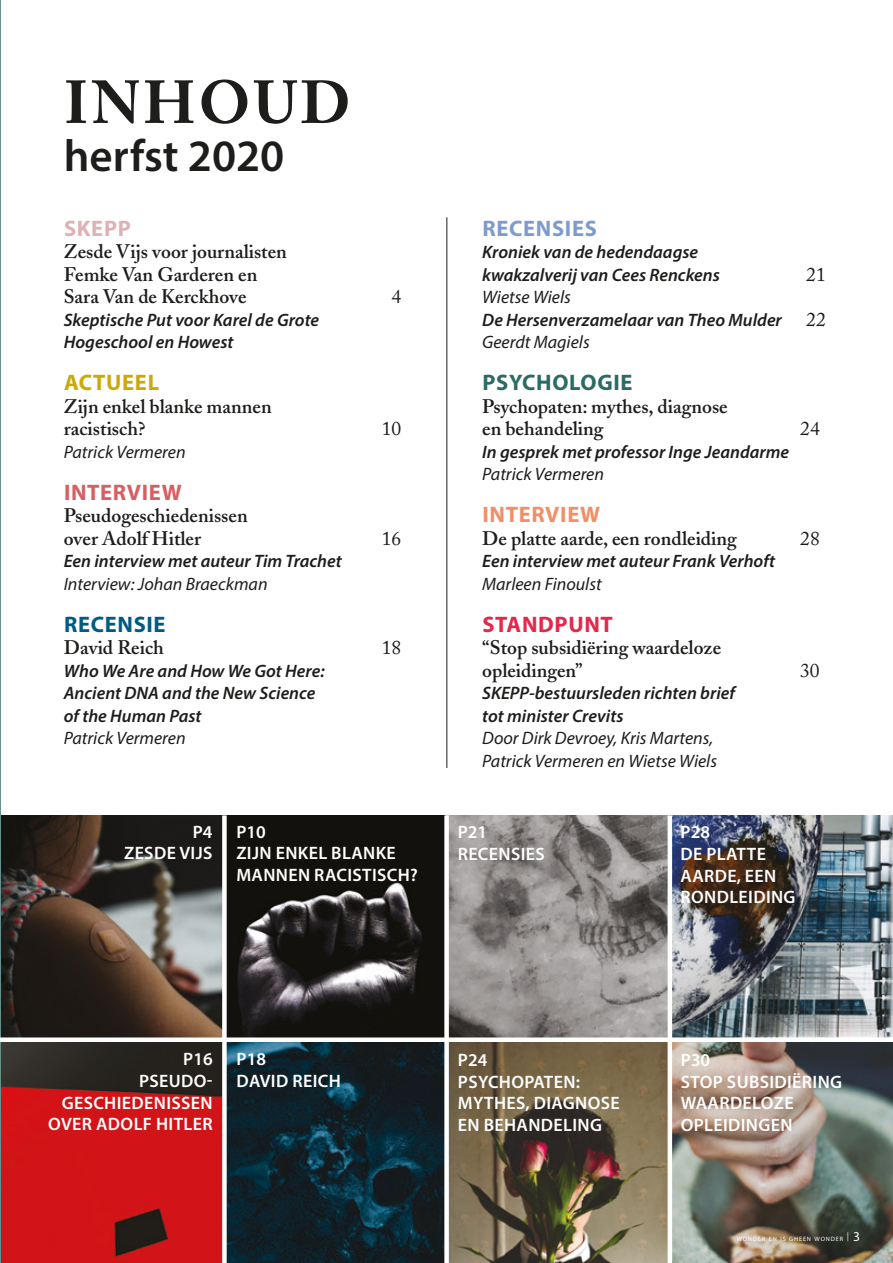
<style>
.page{position:relative;width:893px;height:1263px;background:#fff}
.page>*{position:absolute;margin:0;border:0;box-sizing:border-box;transform-origin:0 0}
.t1{font:700 60px "Adobe Caslon";letter-spacing:.05em;color:#1d1d1b}
.t2{font:600 45px "Myriad Pro";color:#1d1d1b}
.t3{font:700 22.5px "Myriad Pro";letter-spacing:.03em;color:#2b6b63}
.t4{font:700 22.5px "Myriad Pro";color:#d65f61}
.t5{font:700 22.5px "Myriad Pro";letter-spacing:.03em;color:#7f9bcd}
.t6{font:700 22.5px "Myriad Pro";color:#f28f66}
.t7{font:700 22.5px "Myriad Pro";letter-spacing:.03em;color:#e6274a}
.t8{font:700 22.5px "Myriad Pro";letter-spacing:.03em;color:#005b83}
.t9{font:700 22.5px "Myriad Pro";letter-spacing:.03em;color:#cca80a}
.t10{font:700 22.5px "Myriad Pro";letter-spacing:.03em;color:#dfb1b4}
.t11{font:600 19.5px/22.5px "Adobe Caslon";color:#1d1d1b}
.t12{font:19.5px "Adobe Caslon";color:#1d1d1b}
.t13{font:italic 600 18px/22.5px "Myriad Pro";color:#1d1d1b}
.t14{font:600 18px/21.6px "Myriad Pro";letter-spacing:.02em;color:#fff}
.t15{font:italic 18px/22.5px "Myriad Pro";color:#1d1d1b}
.t16{font:6.3px "Myriad Pro";letter-spacing:.13em;color:#fff}
.s1{font-weight:400}
.s2{font-family:"Adobe Caslon";font-weight:400;font-style:normal;font-size:19.5px}
.s3{font-size:13.5px}
</style>
<div class="page">
<img style="left:672px;top:1042px;width:221px;height:221px">
<svg style="left:449px;top:1042px;width:219px;height:221px;background:#706149"></svg>
<svg style="left:1px;top:1042px;width:221px;height:221px;background:#a51819"></svg>
<svg style="left:227px;top:1042px;width:217px;height:221px;background:#0f252f"></svg>
<img style="left:1px;top:815px;width:221px;height:222px">
<img style="left:672px;top:815px;width:221px;height:222px">
<svg style="left:227px;top:815px;width:217px;height:222px;background:#262422"></svg>
<svg style="left:449px;top:815px;width:219px;height:222px;background:#8e8a89"></svg>
<hr style="left:0;top:0;width:1px;height:1263px;background:#67908c">
<div style="left:0;top:1037px;width:893px;height:5px;background:#fff"></div>
<hr style="left:446px;top:217px;width:1px;height:551px;background:#1d1d1b">
<h1 class="t1" style="left:64px;top:66px;width:288px">INHOUD</h1>
<h2 class="t2" style="left:64px;top:127px;width:222px">HERFST 2020</h2>
<p class="t10" style="left:64px;top:213px;width:68px">SKEPP</p>
<p class="t11" style="left:64px;top:240px;width:225px">Zesde Vijs voor journalisten<br>Femke Van Garderen en<br>Sara Van de Kerckhove</p>
<p class="t13" style="left:64px;top:308px;width:257px">Skeptische Put voor Karel de Grote<br>Hogeschool en Howest</p>
<p class="t9" style="left:64px;top:368px;width:97px">ACTUEEL</p>
<p class="t11" style="left:64px;top:395px;width:209px">Zijn enkel blanke mannen racistisch?</p>
<p class="t15" style="left:64px;top:440px;width:123px">Patrick Vermeren</p>
<p class="t4" style="left:64px;top:477px;width:51px">INTERV</p>
<p class="t4" style="left:142px;top:477px;width:41px">IEW</p>
<p class="t11" style="left:64px;top:504px;width:185px">Pseudogeschiedenissen over Adolf Hitler</p>
<p class="t12" style="left:392px;top:285px;width:11px">4</p>
<p class="t12" style="left:382px;top:417px;width:21px">10</p>
<p class="t12" style="left:382px;top:527px;width:21px">16</p>
<p class="t13" style="left:64px;top:549px;width:279px">Een interview met auteur Tim Trachet</p>
<p class="t15" style="left:64px;top:572px;width:205px">Interview: Johan Braeckman</p>
<p class="t8" style="left:64px;top:609px;width:101px">RECENSIE</p>
<p class="t11" style="left:64px;top:636px;width:102px">David Reich</p>
<p class="t12" style="left:382px;top:636px;width:21px">18</p>
<p class="t13" style="left:64px;top:659px;width:262px">Who We Are and How We Got Here:<br>Ancient DNA and the New Science of the Human Past</p>
<p class="t15" style="left:64px;top:727px;width:123px">Patrick Vermeren</p>
<p class="t5" style="left:482px;top:214px;width:102px">RECENSIES</p>
<p class="t13" style="left:482px;top:241px;width:239px">Kroniek van de hedendaagse kwakzalverij van Cees Renckens</p>
<p class="t12" style="left:806px;top:263px;width:21px">21</p>
<p class="t13" style="left:482px;top:286px;width:345px"><span class="s1">Wietse Wiels<br></span>De Hersenverzamelaar van Theo Mulder <span class="s2">22<br></span><span class="s1">Geerdt Magiels</span></p>
<p class="t3" style="left:482px;top:368px;width:149px">PSYCHOLOGIE</p>
<p class="t11" style="left:482px;top:395px;width:247px">Psychopaten: mythes, diagnose en behandeling</p>
<p class="t12" style="left:800px;top:417px;width:21px">24</p>
<p class="t13" style="left:482px;top:440px;width:308px">In gesprek met professor Inge Jeandarme</p>
<p class="t15" style="left:482px;top:463px;width:123px">Patrick Vermeren</p>
<p class="t6" style="left:482px;top:500px;width:51px">INTERV</p>
<p class="t6" style="left:560px;top:500px;width:41px">IEW</p>
<p class="t11" style="left:482px;top:527px;width:256px">De platte aarde, een rondleiding</p>
<p class="t12" style="left:800px;top:527px;width:21px">28</p>
<p class="t13" style="left:482px;top:550px;width:294px">Een interview met auteur Frank Verhoft</p>
<p class="t15" style="left:482px;top:572px;width:121px">Marleen Finoulst</p>
<p class="t7" style="left:482px;top:610px;width:132px">STANDPUNT</p>
<p class="t11" style="left:482px;top:637px;width:240px">“Stop subsidiëring waardeloze opleidingen”</p>
<p class="t12" style="left:800px;top:659px;width:21px">30</p>
<p class="t13" style="left:482px;top:682px;width:254px">SKEPP-bestuursleden richten brief tot minister Crevits</p>
<p class="t15" style="left:482px;top:727px;width:236px">Door Dirk Devroey, Kris Martens,<br>Patrick Vermeren en Wietse Wiels</p>
<p class="t14" style="left:124px;top:820px;width:90px;text-align:right">P4<br>ZESDE VIJS</p>
<p class="t14" style="left:236px;top:820px;width:183px">P10<br>ZIJN ENKEL BLANKE<br>MANNEN RACISTISCH?</p>
<p class="t14" style="left:458px;top:821px;width:87px">P21<br>RECENSIES</p>
<p class="t14" style="left:680px;top:821px;width:117px">P28<br>DE PLATTE<br>AARDE, EEN<br>RONDLEIDING</p>
<p class="t14" style="left:48px;top:1048px;width:166px;text-align:right">P16<br>PSEUDO-<br>GESCHIEDENISSEN<br>OVER ADOLF HITLER</p>
<p class="t14" style="left:237px;top:1048px;width:106px">P18<br>DAVID REICH</p>
<p class="t14" style="left:458px;top:1049px;width:163px">P24<br>PSYCHOPATEN:<br>MYTHES, DIAGNOSE<br>EN BEHANDELING</p>
<p class="t14" style="left:681px;top:1049px;width:163px">P30<br>STOP SUBSIDIËRING<br>WAARDELOZE<br>OPLEIDINGEN</p>
<p class="t16" style="left:737px;top:1235px;width:125px">WONDER EN IS GHEEN WONDER <sup>|</sup> <span class="s3">3</span></p>
</div>
